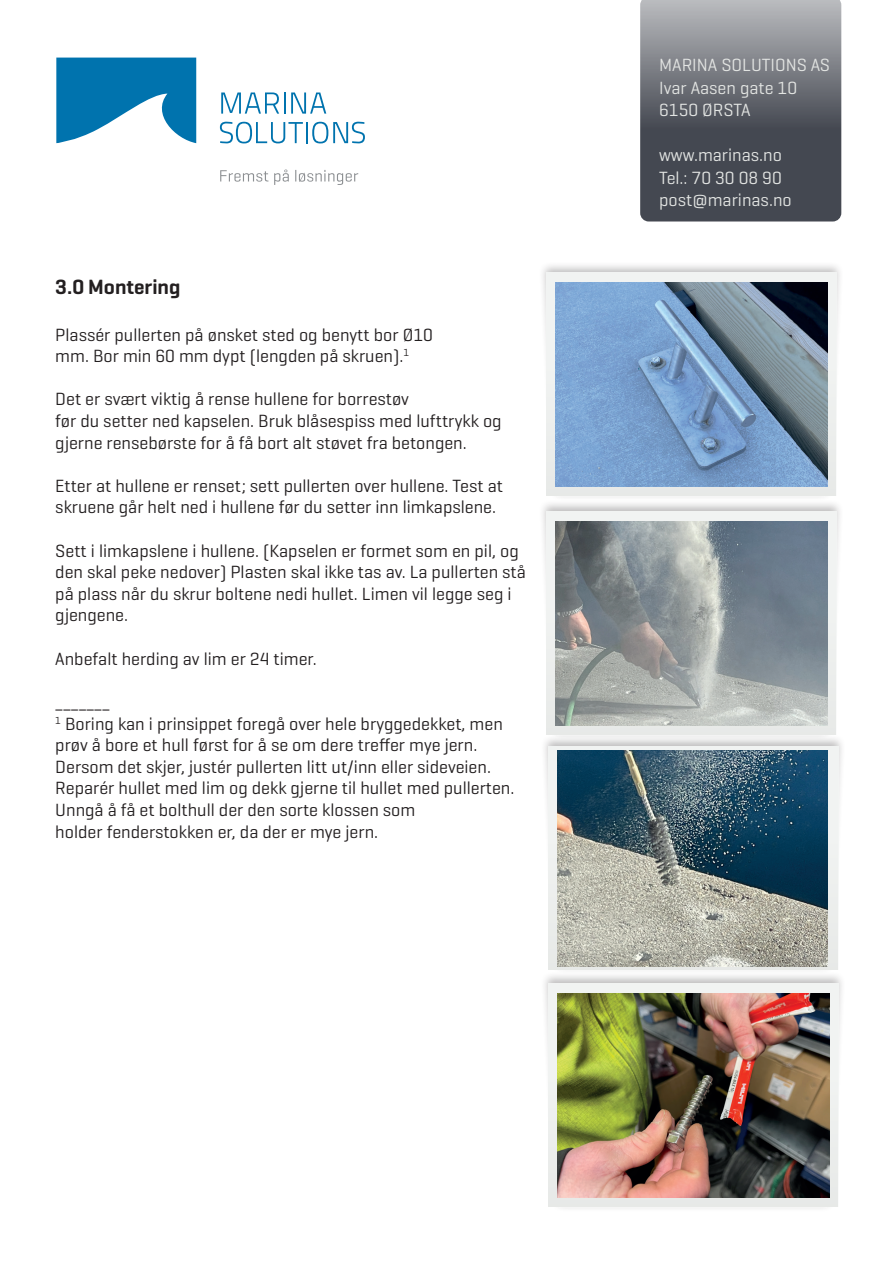
<style>
.page{position:relative;width:893px;height:1263px;background:#fff}
.page>*{position:absolute;margin:0;border:0;box-sizing:border-box;transform-origin:0 0}
.t1{font:600 21px "Geogrotesque";color:#231f20}
.t2{font:18px/21.6px "Geogrotesque";color:#231f20}
.t3{font:18px/22.5px "Geogrotesque";color:#e2e4e2}
</style>
<div class="page">
<div style="left:538px;top:261px;width:305px;height:240px;background:#231f20;opacity:.3"></div>
<div style="left:546px;top:272px;width:291px;height:224px;background:#f3f5f4"></div>
<img style="left:555px;top:283px;width:272px;height:204px">
<div style="left:538px;top:500px;width:305px;height:240px;background:#231f20;opacity:.3"></div>
<div style="left:546px;top:511px;width:291px;height:224px;background:#f3f5f4"></div>
<img style="left:555px;top:521px;width:272px;height:205px">
<div style="left:541px;top:734px;width:305px;height:240px;background:#231f20;opacity:.3"></div>
<div style="left:548px;top:746px;width:291px;height:224px;background:#f3f5f4"></div>
<div style="left:541px;top:971px;width:305px;height:241px;background:#231f20;opacity:.3"></div>
<div style="left:548px;top:983px;width:291px;height:224px;background:#f3f5f4"></div>
<img style="left:557px;top:993px;width:273px;height:204px">
<img style="left:557px;top:750px;width:270px;height:216px">
<svg style="left:640px;top:0;width:201px;height:221px;background:#676a71"></svg>
<svg style="left:221px;top:92px;width:64px;height:22px"></svg>
<svg style="left:291px;top:92px;width:35px;height:22px"></svg>
<svg style="left:220px;top:122px;width:83px;height:21px"></svg>
<hr style="left:306px;top:122px;width:2px;height:21px;background:#0073ae">
<svg style="left:312px;top:122px;width:53px;height:21px"></svg>
<svg style="left:56px;top:58px;width:140px;height:85px"></svg>
<svg style="left:220px;top:170px;width:48px;height:12px"></svg>
<svg style="left:274px;top:170px;width:15px;height:15px"></svg>
<svg style="left:295px;top:170px;width:63px;height:15px"></svg>
<p class="t1" style="left:55px;top:274px;width:127px">3.0 Montering</p>
<p class="t2" style="left:55px;top:323px;width:379px">Plassér pullerten på ønsket sted og benytt bor Ø10 mm. Bor min 60 mm dypt (lengden på skruen).<sup>1</sup></p>
<p class="t2" style="left:55px;top:388px;width:448px">Det er svært viktig å rense hullene for borrestøv<br>før du setter ned kapselen. Bruk blåsespiss med lufttrykk og gjerne rensebørste for å få bort alt støvet fra betongen.</p>
<p class="t2" style="left:55px;top:474px;width:449px">Etter at hullene er renset; sett pullerten over hullene. Test at skruene går helt ned i hullene før du setter inn limkapslene.</p>
<p class="t2" style="left:55px;top:539px;width:472px">Sett i limkapslene i hullene. (Kapselen er formet som en pil, og den skal peke nedover) Plasten skal ikke tas av. La pullerten stå på plass når du skrur boltene nedi hullet. Limen vil legge seg i gjengene.</p>
<p class="t2" style="left:55px;top:647px;width:263px">Anbefalt herding av lim er 24 timer.</p>
<p class="t2" style="left:55px;top:690px;width:461px">_______<br><sup>1</sup> Boring kan i prinsippet foregå over hele bryggedekket, men prøv å bore et hull først for å se om dere treffer mye jern.<br>Dersom det skjer, justér pullerten litt ut/inn eller sideveien.<br>Reparér hullet med lim og dekk gjerne til hullet med pullerten.<br>Unngå å få et bolthull der den sorte klossen som<br>holder fenderstokken er, da der er mye jern.</p>
<p class="t3" style="left:659px;top:53px;width:172px">MARINA SOLUTIONS AS<br>Ivar Aasen gate 10<br>6150 ØRSTA</p>
<p class="t3" style="left:659px;top:143px;width:134px">www.marinas.no<br>Tel.: 70 30 08 90 post@marinas.no</p>
</div>
